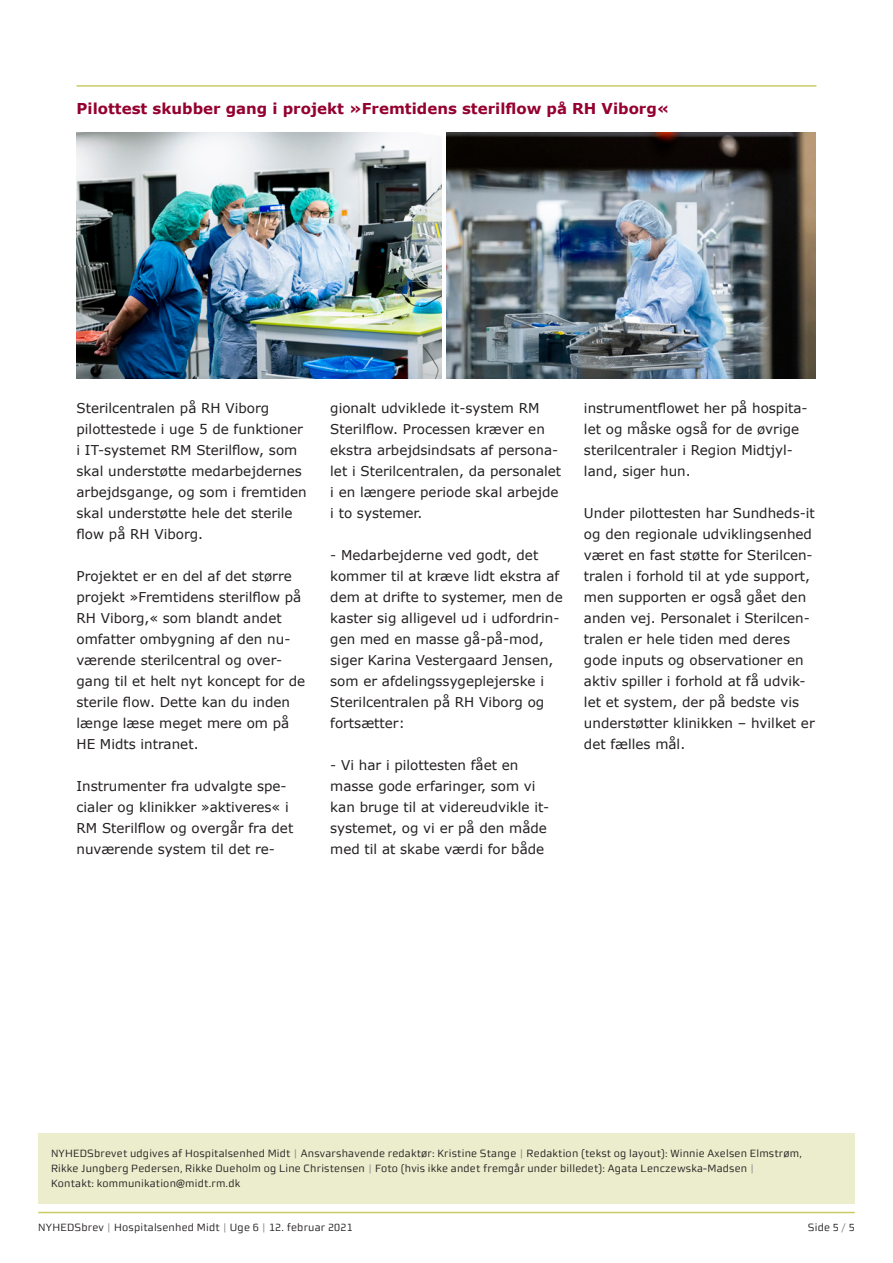
<style>
.page{position:relative;width:893px;height:1263px;background:#fff}
.page>*{position:absolute;margin:0;border:0;box-sizing:border-box;transform-origin:0 0}
.Over_m_streg_-_HEM{font:700 15px "Verdana";color:#940130}
.Brød_-_HEM{font:13.5px/21px "Verdana";color:#231f20}
.t1{font:10.5px/15px "midtsans";letter-spacing:.02em;color:#231f20}
.s1{color:#8a8c8f}
</style>
<div class="page">
<hr style="left:38px;top:1212px;width:817px;height:1px;background:#cbcb65">
<div style="left:38px;top:1133px;width:817px;height:70px;background:#ecedcd"></div>
<hr style="left:77px;top:85px;width:739px;height:2px;background:#cbcb65">
<img style="left:77px;top:132px;width:364px;height:247px">
<img style="left:446px;top:132px;width:370px;height:246px">
<p class="Over_m_streg_-_HEM" style="left:77px;top:98px;width:595px">Pilottest skubber gang i projekt »Fremtidens sterilflow på RH Viborg«</p>
<p class="Brød_-_HEM" style="left:77px;top:397px;width:232px">Sterilcentralen på RH Viborg pilottestede i uge 5 de funktioner i IT-systemet RM Sterilflow, som skal understøtte medarbejdernes arbejdsgange, og som i fremtiden skal understøtte hele det sterile flow på RH Viborg.</p>
<p class="Brød_-_HEM" style="left:77px;top:565px;width:230px">Projektet er en del af det større projekt »Fremtidens sterilflow på<br>RH Viborg,« som blandt andet omfatter ombygning af den nu&shy;værende sterilcentral og over&shy;gang til et helt nyt koncept for de sterile flow. Dette kan du inden længe læse meget mere om på<br>HE Midts intranet.</p>
<p class="Brød_-_HEM" style="left:77px;top:775px;width:218px">Instrumenter fra udvalgte spe&shy;cialer og klinikker »aktiveres« i<br>RM Sterilflow og overgår fra det nuværende system til det re-</p>
<p class="Brød_-_HEM" style="left:330px;top:397px;width:233px">gionalt udviklede it-system RM<br>Sterilflow. Processen kræver en ekstra arbejdsindsats af persona&shy;let i Sterilcentralen, da personalet i en længere periode skal arbejde i to systemer.</p>
<p class="Brød_-_HEM" style="left:330px;top:544px;width:234px">- Medarbejderne ved godt, det kommer til at kræve lidt ekstra af dem at drifte to systemer, men de kaster sig alligevel ud i udfordrin&shy;gen med en masse gå-på-mod, siger Karina Vestergaard Jensen, som er afdelingssygeplejerske i<br>Sterilcentralen på RH Viborg og fortsætter:</p>
<p class="Brød_-_HEM" style="left:330px;top:754px;width:220px">- Vi har i pilottesten fået en masse gode erfaringer, som vi kan bruge til at videreudvikle it&shy;systemet, og vi er på den måde med til at skabe værdi for både</p>
<p class="Brød_-_HEM" style="left:584px;top:397px;width:225px">instrumentflowet her på hospita&shy;let og måske også for de øvrige sterilcentraler i Region Midtjyl&shy;land, siger hun.</p>
<p class="Brød_-_HEM" style="left:584px;top:502px;width:232px">Under pilottesten har Sundheds-it og den regionale udviklingsenhed været en fast støtte for Sterilcen&shy;tralen i forhold til at yde support, men supporten er også gået den anden vej. Personalet i Sterilcen&shy;tralen er hele tiden med deres gode inputs og observationer en aktiv spiller i forhold at få udvik&shy;let et system, der på bedste vis understøtter klinikken – hvilket er det fælles mål.</p>
<p class="t1" style="left:51px;top:1145px;width:752px">NYHEDSbrevet udgives af Hospitalsenhed Midt <span class="s1">|</span> Ansvarshavende redaktør: Kristine Stange <span class="s1">|</span> Redaktion (tekst og layout): Winnie Axelsen Elmstrøm,<br>Rikke Jungberg Pedersen, Rikke Dueholm og Line Christensen <span class="s1">|</span> Foto (hvis ikke andet fremgår under billedet): Agata Lenczewska-Madsen <span class="s1">|<br></span>Kontakt: kommunikation@midt.rm.dk</p>
<p class="t1" style="left:38px;top:1220px;width:316px">NYHEDSbrev <span class="s1">|</span> Hospitalsenhed Midt <span class="s1">|</span> Uge 6 <span class="s1">|</span> 12. februar 2021</p>
<p class="t1" style="left:808px;top:1220px;width:48px">Side 5 <span class="s1">/</span> 5</p>
</div>
